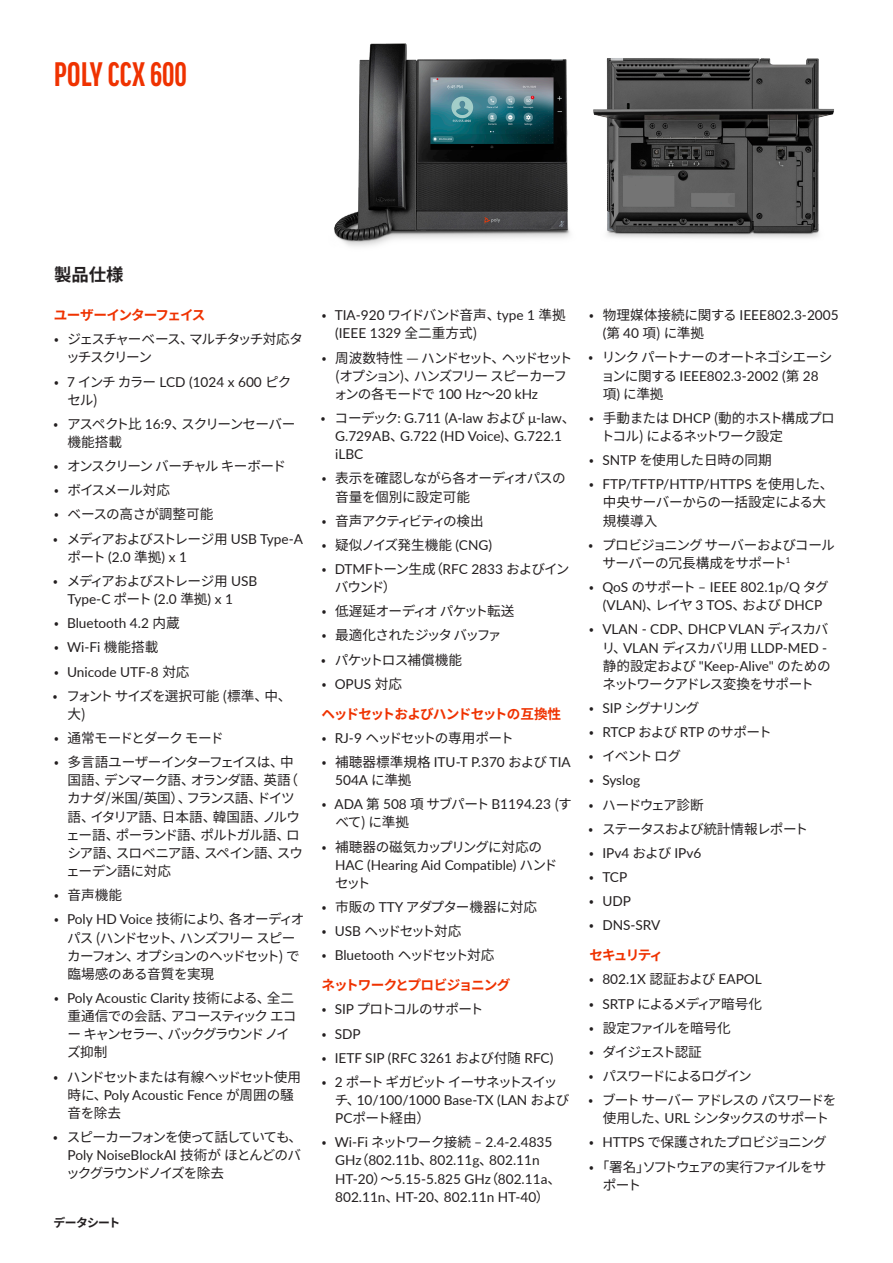
<style>
.page{position:relative;width:893px;height:1263px;background:#fff}
.page>*{position:absolute;margin:0;border:0;box-sizing:border-box;transform-origin:0 0}
.headline{font:700 extra-condensed 36.3px "Good Headline Pro";letter-spacing:.01em;color:#ef3200}
.subhead{font:700 17.4px "Noto Sans CJ Kjp";color:#231f20}
.t1{font:13.65px/18.1px "Noto Sans CJ Kjp";letter-spacing:-.075em;color:#231f20}
.t2{font:13.65px/18.1px "Lato";color:#231f20}
.t3{font:13.65px/18.1px "Noto Sans CJ Kjp";letter-spacing:-.1em;color:#231f20}
.t4{font:13.65px/18.1px "Noto Sans CJ Kjp";letter-spacing:-.055em;color:#231f20}
.t5{font:13.65px/18.1px "Noto Sans CJ Kjp";letter-spacing:-.105em;color:#231f20}
.t6{font:13.65px/18.1px "Noto Sans CJ Kjp";letter-spacing:-.095em;color:#231f20}
.category_copy{font:700 13.65px "Noto Sans CJ Kjp";letter-spacing:-.075em;color:#ef3200}
.t7{font:13.65px/18.1px "Noto Sans CJ Kjp";letter-spacing:-.025em;color:#231f20}
.t8{font:13.65px "Noto Sans CJ Kjp";letter-spacing:-.02em;color:#231f20}
.t9{font:13.65px/18.1px "Noto Sans CJ Kjp";letter-spacing:-.115em;color:#231f20}
.t10{font:13.65px/18.1px "Noto Sans CJ Kjp";letter-spacing:-.04em;color:#231f20}
.t11{font:13.65px/18.1px "Noto Sans CJ Kjp";letter-spacing:-.035em;color:#231f20}
.t12{font:13.65px "Noto Sans CJ Kjp";letter-spacing:-.11em;color:#231f20}
.t13{font:13.65px "Noto Sans CJ Kjp";letter-spacing:-.015em;color:#231f20}
.t14{font:13.65px "Noto Sans CJ Kjp";letter-spacing:-.045em;color:#231f20}
.t15{font:13.65px "Noto Sans CJ Kjp";letter-spacing:-.05em;color:#231f20}
.t16{font:13.65px "Noto Sans CJ Kjp";letter-spacing:-.125em;color:#231f20}
.template_style{font:700 11.85px "Noto Sans CJ Kjp";letter-spacing:-.07em;color:#231f20}
.s1{font-family:"Noto Sans CJ Kjp"}
.s2{font-family:"Lato"}
</style>
<div class="page">
<img style="left:614px;top:58px;width:220px;height:180px">
<img style="left:334px;top:43px;width:280px;height:204px">
<p class="headline" style="left:54px;top:56px;width:134px">POLY CCX 600</p>
<p class="subhead" style="left:54px;top:265px;width:71px">製品仕様</p>
<p class="category_copy" style="left:54px;top:307px;width:153px">ユーザーインターフェイス</p>
<p class="t3" style="left:66px;top:330px;width:238px;text-indent:-12px">• ジェスチャーベース、マルチタッチ対応タッチスクリーン</p>
<p class="t2" style="left:67px;top:372px;width:225px;text-indent:-13px"><span class="s1">•</span> 7 <span class="s1">インチ カラー</span> LCD (1024 x 600 <span class="s1">ピクセル)</span></p>
<p class="t1" style="left:68px;top:415px;width:229px;text-indent:-14px">• アスペクト比 <span class="s2">16:9</span>、スクリーンセーバー機能搭載</p>
<p class="t9" style="left:54px;top:457px;width:234px">• オンスクリーン バーチャル キーボード</p>
<p class="t1" style="left:54px;top:481px;width:117px">• ボイスメール対応</p>
<p class="t8" style="left:54px;top:507px;width:161px">• ベースの高さが調整可能</p>
<p class="t1" style="left:68px;top:530px;width:237px;text-indent:-14px">• メディアおよびストレージ用 <span class="s2">USB Type-A</span>ポート <span class="s2">(2.0</span> 準拠<span class="s2">) x 1</span></p>
<p class="t1" style="left:68px;top:572px;width:191px;text-indent:-14px">• メディアおよびストレージ用 <span class="s2">USB<br>Type-C</span> ポート <span class="s2">(2.0</span> 準拠<span class="s2">) x 1</span></p>
<p class="t2" style="left:54px;top:614px;width:127px"><span class="s1">•</span> Bluetooth 4.2 <span class="s1">内蔵</span></p>
<p class="t1" style="left:54px;top:639px;width:106px">• <span class="s2">Wi-Fi</span> 機能搭載</p>
<p class="t2" style="left:54px;top:662px;width:137px"><span class="s1">•</span> Unicode UTF-8 <span class="s1">対応</span></p>
<p class="t1" style="left:68px;top:687px;width:226px;text-indent:-15px">• フォント サイズを選択可能 (標準、中、大)</p>
<p class="t1" style="left:54px;top:729px;width:171px">• 通常モードとダーク モード</p>
<p class="t1" style="left:66px;top:753px;width:238px;text-indent:-12px">• 多言語ユーザーインターフェイスは、中国語、デンマーク語、オランダ語、英語（カナダ/米国/英国）、フランス語、ドイツ語、イタリア語、日本語、韓国語、ノルウェー語、ポーランド語、ポルトガル語、ロシア語、スロベニア語、スペイン語、スウェーデン語に対応</p>
<p class="t1" style="left:54px;top:886px;width:70px">• 音声機能</p>
<p class="t1" style="left:67px;top:910px;width:239px;text-indent:-13px">• <span class="s2">Poly HD Voice</span> 技術により、各オーディオパス (ハンドセット、ハンズフリー スピーカーフォン、オプションのヘッドセット) で臨場感のある音質を実現</p>
<p class="t6" style="left:67px;top:989px;width:231px;text-indent:-13px">• <span class="s2">Poly Acoustic Clarity</span> 技術による、全二重通信での会話、アコースティック エコー キャンセラー、バックグラウンド ノイズ抑制</p>
<p class="t1" style="left:68px;top:1068px;width:235px;text-indent:-14px">• ハンドセットまたは有線ヘッドセット使用時に、<span class="s2">Poly Acoustic Fence</span> が周囲の騒音を除去</p>
<p class="t1" style="left:66px;top:1128px;width:238px;text-align:justify;text-indent:-13px">• スピーカーフォンを使って話していても、<span class="s2">Poly NoiseBlockAI</span> 技術が ほとんどのバックグラウンドノイズを除去</p>
<p class="template_style" style="left:54px;top:1216px;width:68px">データシート</p>
<p class="t2" style="left:335px;top:306px;width:232px;text-indent:-14px"><span class="s1">•</span> TIA-920 <span class="s1">ワイドバンド音声、</span>type 1 <span class="s1">準拠</span>(IEEE 1329 <span class="s1">全二重方式)</span></p>
<p class="t5" style="left:334px;top:349px;width:240px;text-indent:-12px">• 周波数特性 — ハンドセット、ヘッドセット(オプション)、ハンズフリー スピーカーフォンの各モードで <span class="s2">100 Hz</span>～<span class="s2">20 kHz</span></p>
<p class="t2" style="left:335px;top:408px;width:242px;text-indent:-14px"><span class="s1">• コーデック</span>: G.711 (A-law <span class="s1">および</span> μ-law<span class="s1">、<br></span>G.729AB<span class="s1">、</span>G.722 (HD Voice)<span class="s1">、</span>G.722.1 iLBC</p>
<p class="t11" style="left:335px;top:470px;width:232px;text-indent:-14px">• 表示を確認しながら各オーディオパスの音量を個別に設定可能</p>
<p class="t12" style="left:322px;top:513px;width:164px">• 音声アクティビティの検出</p>
<p class="t8" style="left:322px;top:537px;width:172px">• 疑似ノイズ発生機能 <span class="s2">(CNG)</span></p>
<p class="t1" style="left:335px;top:560px;width:236px;text-indent:-13px">• <span class="s2">DTMF</span>トーン生成（<span class="s2">RFC 2833</span> およびインバウンド）</p>
<p class="t4" style="left:322px;top:602px;width:194px">• 低遅延オーディオ パケット転送</p>
<p class="t1" style="left:322px;top:627px;width:181px">• 最適化されたジッタ バッファ</p>
<p class="t15" style="left:321px;top:652px;width:142px">• パケットロス補償機能</p>
<p class="t2" style="left:322px;top:674px;width:82px"><span class="s1">•</span> OPUS <span class="s1">対応</span></p>
<p class="category_copy" style="left:322px;top:706px;width:241px">ヘッドセットおよびハンドセットの互換性</p>
<p class="t3" style="left:322px;top:729px;width:194px">• <span class="s2">RJ-9</span> ヘッドセットの専用ポート</p>
<p class="t2" style="left:335px;top:752px;width:237px;text-indent:-14px"><span class="s1">• 補聴器標準規格</span> ITU-T P.370 <span class="s1">および</span> TIA<br>504A <span class="s1">に準拠</span></p>
<p class="t1" style="left:335px;top:795px;width:238px;text-indent:-14px">• <span class="s2">ADA</span> 第 <span class="s2">508</span> 項 サブパート <span class="s2">B1194.23</span> (すべて) に準拠</p>
<p class="t2" style="left:335px;top:837px;width:224px;text-indent:-13px"><span class="s1">• 補聴器の磁気カップリングに対応の<br></span>HAC (Hearing Aid Compatible) <span class="s1">ハンドセット</span></p>
<p class="t13" style="left:322px;top:899px;width:217px">• 市販の <span class="s2">TTY</span> アダプター機器に対応</p>
<p class="t5" style="left:322px;top:922px;width:141px">• <span class="s2">USB</span> ヘッドセット対応</p>
<p class="t5" style="left:322px;top:946px;width:174px">• <span class="s2">Bluetooth</span> ヘッドセット対応</p>
<p class="category_copy" style="left:322px;top:977px;width:190px">ネットワークとプロビジョニング</p>
<p class="t14" style="left:322px;top:1002px;width:163px">• <span class="s2">SIP</span> プロトコルのサポート</p>
<p class="t2" style="left:322px;top:1024px;width:40px"><span class="s1">•</span> SDP</p>
<p class="t2" style="left:322px;top:1048px;width:233px"><span class="s1">•</span> IETF SIP (RFC 3261 <span class="s1">および付随</span> RFC)</p>
<p class="t1" style="left:335px;top:1073px;width:236px;text-indent:-13px">• <span class="s2">2</span> ポート ギガビット イーサネットスイッチ、<span class="s2">10/100/1000 Base-TX (LAN</span> および<br><span class="s2">PC</span>ポート経由）</p>
<p class="t2" style="left:335px;top:1133px;width:227px;text-indent:-14px"><span class="s1">•</span> Wi-Fi <span class="s1">ネットワーク接続</span> – 2.4-2.4835<br>GHz<span class="s1">（</span>802.11<span class="s1">b、</span>802.11g<span class="s1">、</span>802.11n<br>HT-20<span class="s1">）～</span>5.15-5.825 GHz<span class="s1">（</span>802.11a<span class="s1">、<br></span>802.11n<span class="s1">、</span>HT-20<span class="s1">、</span>802.11n HT-40<span class="s1">）</span></p>
<p class="t1" style="left:603px;top:306px;width:237px;text-indent:-13px">• 物理媒体接続に関する <span class="s2">IEEE802.3-2005 (</span>第 <span class="s2">40</span> 項) に準拠</p>
<p class="t4" style="left:601px;top:349px;width:233px;text-indent:-13px">• リンク パートナーのオートネゴシエーションに関する <span class="s2">IEEE802.3-2002 (</span>第 <span class="s2">28</span>項<span class="s2">)</span> に準拠</p>
<p class="t1" style="left:601px;top:409px;width:236px;text-indent:-11px">• 手動または <span class="s2">DHCP</span> (動的ホスト構成プロトコル) によるネットワーク設定</p>
<p class="t8" style="left:589px;top:452px;width:184px">• <span class="s2">SNTP</span> を使用した日時の同期</p>
<p class="t7" style="left:603px;top:475px;width:232px;text-indent:-14px">• <span class="s2">FTP/TFTP/HTTP/HTTPS</span> を使用した、中央サーバーからの一括設定による大規模導入</p>
<p class="t10" style="left:602px;top:536px;width:234px;text-indent:-14px">• プロビジョニング サーバーおよびコールサーバーの冗長構成をサポート<sup>1</sup></p>
<p class="t2" style="left:589px;top:577px;width:241px;text-align:center"><span class="s1">•</span> QoS <span class="s1">のサポート</span> – IEEE 802.1p/Q <span class="s1">タグ</span>(VLAN)<span class="s1">、レイヤ</span> 3 TOS<span class="s1">、および</span> DHCP</p>
<p class="t3" style="left:602px;top:621px;width:230px;text-indent:-13px">• <span class="s2">VLAN - CDP</span>、<span class="s2">DHCP VLAN</span> ディスカバリ、<span class="s2">VLAN</span> ディスカバリ用 <span class="s2">LLDP-MED -</span>静的設定および <span class="s2">"Keep-Alive"</span> のためのネットワークアドレス変換をサポート</p>
<p class="t1" style="left:589px;top:699px;width:112px">• <span class="s2">SIP</span> シグナリング</p>
<p class="t4" style="left:589px;top:723px;width:184px">• <span class="s2">RTCP</span> および <span class="s2">RTP</span> のサポート</p>
<p class="t1" style="left:589px;top:747px;width:94px">• イベント ログ</p>
<p class="t2" style="left:589px;top:771px;width:52px"><span class="s1">•</span> Syslog</p>
<p class="t16" style="left:589px;top:797px;width:116px">• ハードウェア診断</p>
<p class="t4" style="left:589px;top:820px;width:221px">• ステータスおよび統計情報レポート</p>
<p class="t2" style="left:589px;top:843px;width:114px"><span class="s1">•</span> IPv4 <span class="s1">および</span> IPv6</p>
<p class="t2" style="left:589px;top:867px;width:39px"><span class="s1">•</span> TCP</p>
<p class="t2" style="left:589px;top:891px;width:43px"><span class="s1">•</span> UDP</p>
<p class="t2" style="left:589px;top:916px;width:73px"><span class="s1">•</span> DNS-SRV</p>
<p class="category_copy" style="left:589px;top:947px;width:75px">セキュリティ</p>
<p class="t2" style="left:589px;top:970px;width:174px"><span class="s1">•</span> 802.1X <span class="s1">認証および</span> EAPOL</p>
<p class="t3" style="left:589px;top:995px;width:174px">• <span class="s2">SRTP</span> によるメディア暗号化</p>
<p class="t1" style="left:589px;top:1019px;width:143px">• 設定ファイルを暗号化</p>
<p class="t12" style="left:589px;top:1044px;width:114px">• ダイジェスト認証</p>
<p class="t1" style="left:589px;top:1067px;width:164px">• パスワードによるログイン</p>
<p class="t1" style="left:588px;top:1091px;width:249px;text-align:center">• ブート サーバー アドレスの パスワードを使用した、<span class="s2">URL</span> シンタックスのサポート</p>
<p class="t4" style="left:589px;top:1134px;width:239px">• <span class="s2">HTTPS</span> で保護されたプロビジョニング</p>
<p class="t9" style="left:603px;top:1158px;width:225px;text-indent:-14px">• 「署名」ソフトウェアの実行ファイルをサポート</p>
</div>
